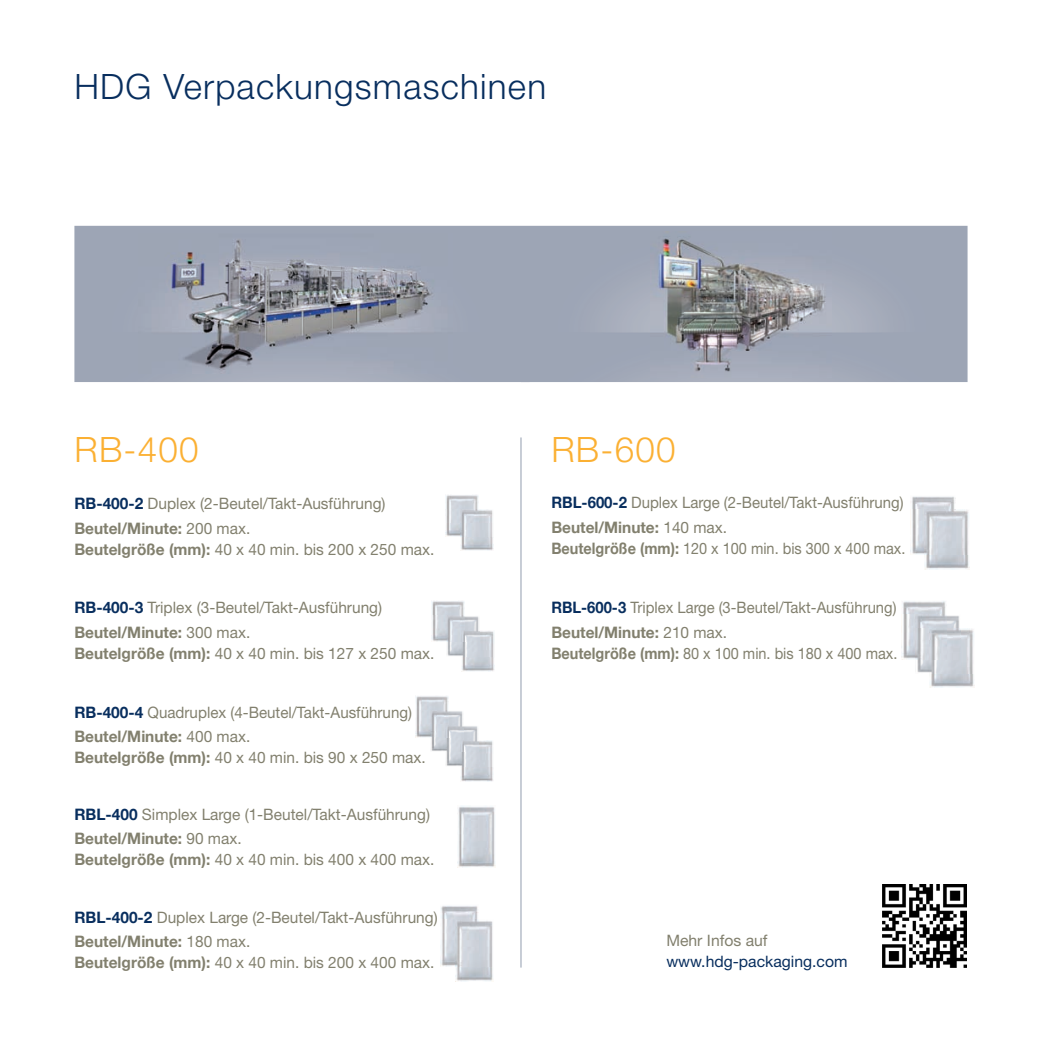
<style>
.page{position:relative;width:1042px;height:1042px;background:#fff}
.page>*{position:absolute;margin:0;border:0;box-sizing:border-box;transform-origin:0 0}
.t1{font:300 35px "Helvetica Neue";letter-spacing:.035em;color:#082e5e}
.t2{font:300 35px "Helvetica Neue";letter-spacing:.035em;color:#fbb033}
.t3{font:15.75px/24.5px "Helvetica Neue";color:#82806e}
.t4{font:15.75px "Helvetica Neue";color:#82806e;scale:.92 1}
.t5{font:15.75px/24.5px "Helvetica Neue";color:#82806e;scale:.94 1}
.t6{font:15.75px/24.5px "Helvetica Neue";color:#82806e;scale:.95 1}
.t7{font:15.75px/24.5px "Helvetica Neue";color:#82806e;scale:.96 1}
.t8{font:15.75px "Helvetica Neue";color:#082e5e}
.s1{font-weight:700;color:#082e5e}
.s2{font-weight:700}
</style>
<div class="page">
<div style="left:74px;top:226px;width:447px;height:156px;background:#9da5b5"></div>
<hr style="left:520px;top:437px;width:1px;height:530px;background:#919cae">
<img style="left:432px;top:601px;width:33px;height:41px">
<img style="left:447px;top:642px;width:32px;height:15px">
<img style="left:465px;top:616px;width:14px;height:26px">
<img style="left:461px;top:657px;width:33px;height:15px">
<img style="left:480px;top:631px;width:14px;height:26px">
<svg style="left:461px;top:630px;width:4px;height:12px"></svg>
<img style="left:415px;top:696px;width:33px;height:41px">
<img style="left:431px;top:737px;width:32px;height:15px">
<img style="left:449px;top:711px;width:14px;height:26px">
<img style="left:445px;top:752px;width:33px;height:15px">
<img style="left:463px;top:726px;width:15px;height:26px">
<svg style="left:445px;top:725px;width:3px;height:12px"></svg>
<img style="left:460px;top:767px;width:33px;height:15px">
<img style="left:478px;top:740px;width:15px;height:27px">
<svg style="left:460px;top:740px;width:3px;height:12px"></svg>
<img style="left:457px;top:806px;width:38px;height:62px">
<img style="left:441px;top:906px;width:37px;height:13px">
<img style="left:441px;top:919px;width:14px;height:48px">
<img style="left:455px;top:919px;width:38px;height:63px">
<img style="left:445px;top:495px;width:33px;height:14px">
<img style="left:445px;top:509px;width:15px;height:27px">
<img style="left:460px;top:509px;width:33px;height:42px">
<img style="left:883px;top:885px;width:83px;height:82px">
<img style="left:138px;top:234px;width:314px;height:140px">
<img style="left:650px;top:231px;width:181px;height:146px">
<img style="left:912px;top:496px;width:43px;height:14px">
<img style="left:912px;top:510px;width:13px;height:45px">
<img style="left:925px;top:510px;width:44px;height:59px">
<img style="left:903px;top:601px;width:43px;height:13px">
<img style="left:901px;top:614px;width:14px;height:45px">
<img style="left:915px;top:628px;width:15px;height:45px">
<img style="left:915px;top:614px;width:44px;height:14px">
<img style="left:930px;top:628px;width:44px;height:60px">
<h1 class="t1" style="left:74px;top:74px;width:473px">HDG Verpackungsmaschinen</h1>
<h1 class="t2" style="left:74px;top:437px;width:126px">RB-400</h1>
<p class="t3" style="left:74px;top:493px;width:313px"><span class="s1">RB-400-2</span> Duplex (2-Beutel/Takt-Ausführung)<br><span class="s2">Beutel/Minute:</span> 200 max.</p>
<p class="t3" style="left:74px;top:538px;width:361px"><span class="s2">Beutelgröße (mm):</span> 40 x 40 min. bis 200 x 250 max.</p>
<p class="t3" style="left:74px;top:597px;width:309px"><span class="s1">RB-400-3</span> Triplex (3-Beutel/Takt-Ausführung)<br><span class="s2">Beutel/Minute:</span> 300 max.</p>
<p class="t3" style="left:74px;top:642px;width:361px"><span class="s2">Beutelgröße (mm):</span> 40 x 40 min. bis 127 x 250 max.</p>
<p class="t7" style="left:74px;top:701px;width:353px"><span class="s1">RB-400-4</span> Quadruplex (4-Beutel/Takt-Ausführung)<br><span class="s2">Beutel/Minute:</span> 400 max.</p>
<p class="t3" style="left:74px;top:747px;width:353px"><span class="s2">Beutelgröße (mm):</span> 40 x 40 min. bis 90 x 250 max.</p>
<p class="t3" style="left:74px;top:803px;width:357px"><span class="s1">RBL-400</span> Simplex Large (1-Beutel/Takt-Ausführung)<br><span class="s2">Beutel/Minute:</span> 90 max.</p>
<p class="t3" style="left:74px;top:849px;width:361px"><span class="s2">Beutelgröße (mm):</span> 40 x 40 min. bis 400 x 400 max.</p>
<p class="t3" style="left:74px;top:906px;width:365px"><span class="s1">RBL-400-2</span> Duplex Large (2-Beutel/Takt-Ausführung)<br><span class="s2">Beutel/Minute:</span> 180 max.</p>
<p class="t3" style="left:74px;top:952px;width:361px"><span class="s2">Beutelgröße (mm):</span> 40 x 40 min. bis 200 x 400 max.</p>
<h1 class="t2" style="left:551px;top:437px;width:126px">RB-600</h1>
<p class="t6" style="left:551px;top:492px;width:372px"><span class="s1">RBL-600-2</span> Duplex Large (2-Beutel/Takt-Ausführung)<br><span class="s2">Beutel/Minute:</span> 140 max.</p>
<p class="t4" style="left:551px;top:542px;width:386px"><span class="s2">Beutelgröße (mm):</span> 120 x 100 min. bis 300 x 400 max.</p>
<p class="t5" style="left:551px;top:597px;width:369px"><span class="s1">RBL-600-3</span> Triplex Large (3-Beutel/Takt-Ausführung)<br><span class="s2">Beutel/Minute:</span> 210 max.</p>
<p class="t4" style="left:551px;top:647px;width:378px"><span class="s2">Beutelgröße (mm):</span> 80 x 100 min. bis 180 x 400 max.</p>
<p class="t3" style="left:666px;top:929px;width:103px">Mehr Infos auf</p>
<p class="t8" style="left:666px;top:955px;width:183px">www.hdg-packaging.com</p>
</div>
